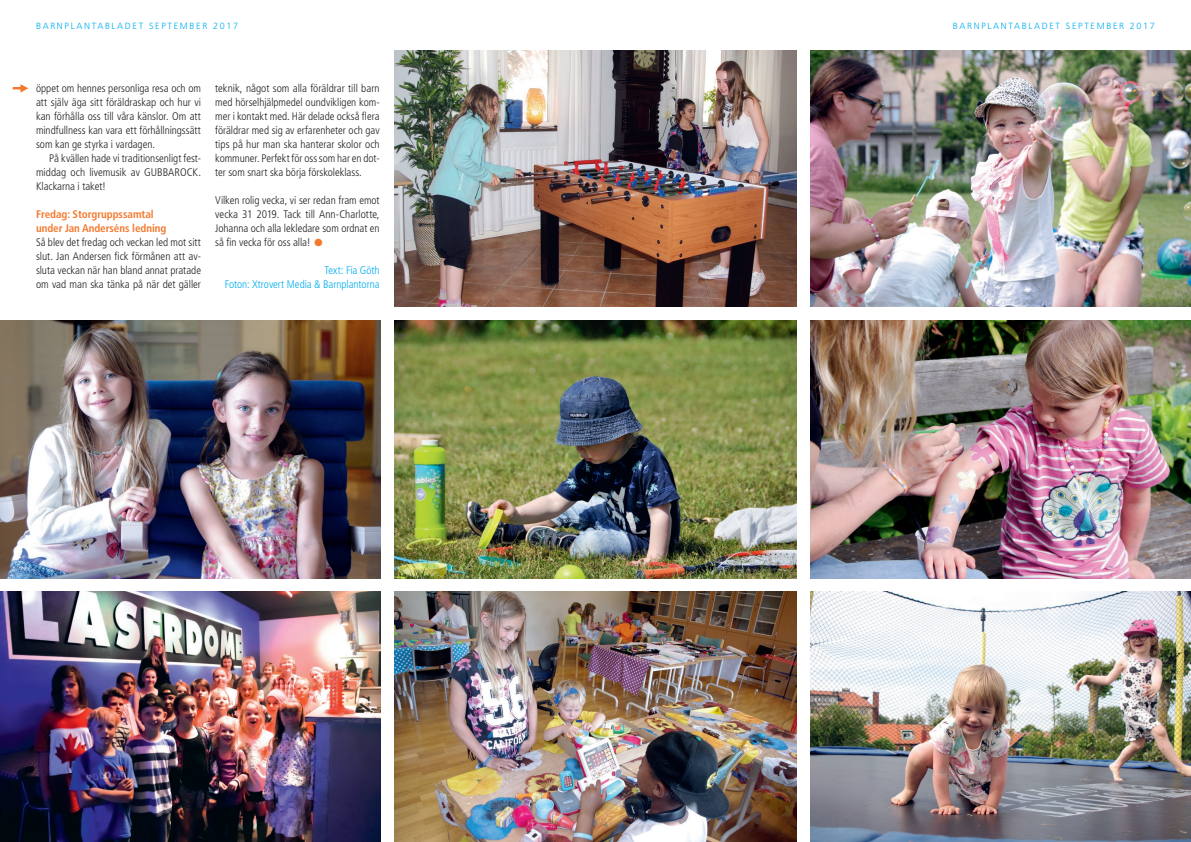
<style>
.page{position:relative;width:1191px;height:842px;background:#fff}
.page>*{position:absolute;margin:0;border:0;box-sizing:border-box;transform-origin:0 0}
.t1{font:300 condensed 11px/14px "Frutiger LT Std";letter-spacing:-.005em;color:#231f20;text-align:justify}
.t2{font:700 condensed 11px/14px "Frutiger LT Std";letter-spacing:-.005em;color:#f4792d}
.t3{font:300 condensed 11px/14px "Frutiger LT Std";letter-spacing:-.005em;color:#00aeef;text-align:right}
.t4{font:300 9px "Frutiger LT Std";letter-spacing:.185em;color:#00aeef}
.s1{font-size:21.5px;color:#f4792d}
</style>
<div class="page">
<img style="left:810px;top:50px;width:381px;height:257px">
<img style="left:810px;top:320px;width:381px;height:259px">
<img style="left:810px;top:591px;width:381px;height:251px">
<img style="left:0;top:320px;width:380px;height:259px">
<img style="left:394px;top:50px;width:402px;height:257px">
<img style="left:0;top:591px;width:380px;height:251px">
<img style="left:394px;top:591px;width:402px;height:251px">
<img style="left:394px;top:320px;width:402px;height:259px">
<svg style="left:13px;top:84px;width:15px;height:9px"></svg>
<p class="t4" style="left:36px;top:21px;width:204px">BARNPLANTABLADET SEPTEMBER 2017</p>
<p class="t4" style="left:952px;top:21px;width:204px">BARNPLANTABLADET SEPTEMBER 2017</p>
<p class="t1" style="left:36px;top:81px;width:167px">öppet om hennes personliga resa och om att själv äga sitt föräldraskap och hur vi kan förhålla oss till våra känslor. Om att mindfullness kan vara ett förhållningssätt som kan ge styrka i vardagen.</p>
<p class="t1" style="left:36px;top:151px;width:166px;text-indent:13px">På kvällen hade vi traditionsenligt fest&shy;middag och livemusik av GUBBAROCK.<br>Klackarna i taket!</p>
<p class="t2" style="left:36px;top:207px;width:132px">Fredag: Storgruppssamtal under Jan Anderséns ledning</p>
<p class="t1" style="left:36px;top:235px;width:166px">Så blev det fredag och veckan led mot sitt slut. Jan Andersen fick förmånen att av&shy;sluta veckan när han bland annat pratade om vad man ska tänka på när det gäller</p>
<p class="t1" style="left:215px;top:81px;width:166px">teknik, något som alla föräldrar till barn med hörselhjälpmedel oundvikligen kom&shy;mer i kontakt med. Här delade också flera föräldrar med sig av erfarenheter och gav tips på hur man ska hanterar skolor och kommuner. Perfekt för oss som har en dot&shy;ter som snart ska börja förskoleklass.</p>
<p class="t1" style="left:215px;top:193px;width:166px">Vilken rolig vecka, vi ser redan fram emot vecka 31 2019. Tack till Ann-Charlotte, Johanna och alla lekledare som ordnat en så fin vecka för oss alla! <span class="s1">•</span></p>
<p class="t3" style="left:225px;top:263px;width:156px">Text: Fia Göth<br>Foton: Xtrovert Media &amp; Barnplantorna</p>
</div>
